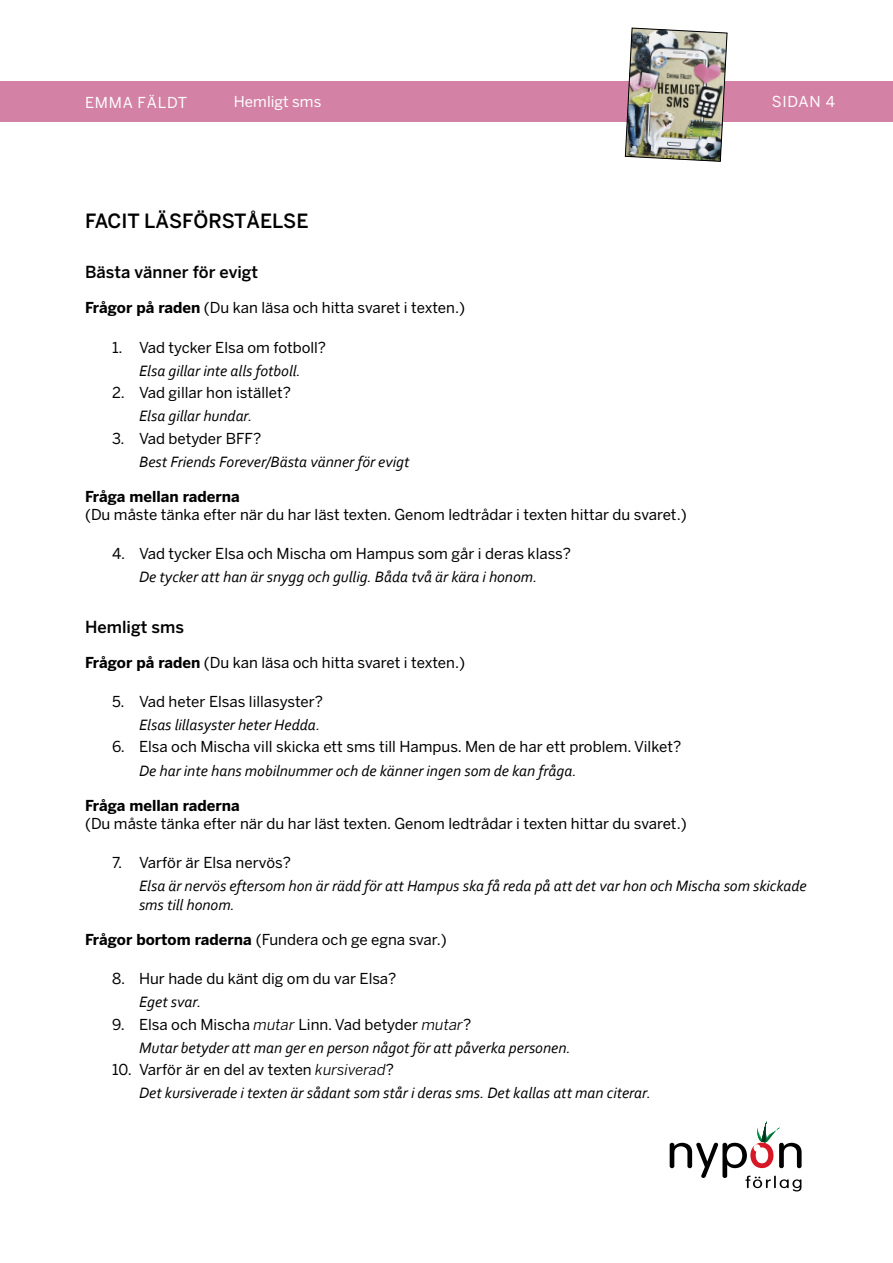
<style>
.page{position:relative;width:893px;height:1263px;background:#fff}
.page>*{position:absolute;margin:0;border:0;box-sizing:border-box;transform-origin:0 0}
.t1{font:500 19.5px "Benton Sans";color:#000}
.t2{font:500 16.5px "Benton Sans";color:#000}
.t3{font:italic 15.75px/18.9px "Corbel";color:#000}
.t4{font:15px "Benton Sans";color:#000}
.t5{font:700 15px "Benton Sans";color:#000}
.t6{font:15px "Benton Sans";letter-spacing:.01em;color:#fff}
.t7{font:15px "Benton Sans";letter-spacing:.05em;color:#fff}
.s1{font-weight:700}
.s2{font-style:italic}
</style>
<div class="page">
<div style="left:0;top:81px;width:893px;height:40px;background:#d381a5"></div>
<svg style="left:670px;top:1121px;width:132px;height:70px"></svg>
<img style="left:625px;top:28px;width:103px;height:134px">
<p class="t7" style="left:85px;top:94px;width:104px">EMMA FÄLDT</p>
<p class="t6" style="left:234px;top:93px;width:89px">Hemligt sms</p>
<p class="t6" style="left:772px;top:93px;width:65px">SIDAN 4</p>
<h1 class="t1" style="left:85px;top:210px;width:225px">FACIT LÄSFÖRSTÅELSE</h1>
<p class="t2" style="left:85px;top:263px;width:175px">Bästa vänner för evigt</p>
<p class="t4" style="left:85px;top:299px;width:382px"><span class="s1">Frågor på raden</span> (Du kan läsa och hitta svaret i texten.)</p>
<p class="t4" style="left:112px;top:339px;width:216px">1. Vad tycker Elsa om fotboll?</p>
<p class="t3" style="left:139px;top:361px;width:163px">Elsa gillar inte alls fotboll.</p>
<p class="t4" style="left:112px;top:384px;width:181px">2. Vad gillar hon istället?</p>
<p class="t3" style="left:139px;top:406px;width:115px">Elsa gillar hundar.</p>
<p class="t4" style="left:112px;top:429px;width:151px">3. Vad betyder BFF?</p>
<p class="t3" style="left:139px;top:452px;width:272px">Best Friends Forever/Bästa vänner för evigt</p>
<p class="t5" style="left:85px;top:488px;width:156px">Fråga mellan raderna</p>
<p class="t4" style="left:85px;top:506px;width:603px">(Du måste tänka efter när du har läst texten. Genom ledtrådar i texten hittar du svaret.)</p>
<p class="t4" style="left:112px;top:545px;width:461px">4. Vad tycker Elsa och Mischa om Hampus som går i deras klass?</p>
<p class="t3" style="left:139px;top:567px;width:400px">De tycker att han är snygg och gullig. Båda två är kära i honom.</p>
<p class="t2" style="left:85px;top:617px;width:100px">Hemligt sms</p>
<p class="t4" style="left:85px;top:653px;width:382px"><span class="s1">Frågor på raden</span> (Du kan läsa och hitta svaret i texten.)</p>
<p class="t4" style="left:112px;top:693px;width:213px">5. Vad heter Elsas lillasyster?</p>
<p class="t3" style="left:139px;top:715px;width:183px">Elsas lillasyster heter Hedda.</p>
<p class="t4" style="left:112px;top:738px;width:571px">6. Elsa och Mischa vill skicka ett sms till Hampus. Men de har ett problem. Vilket?</p>
<p class="t3" style="left:139px;top:760px;width:439px">De har inte hans mobilnummer och de känner ingen som de kan fråga.</p>
<p class="t5" style="left:85px;top:796px;width:156px">Fråga mellan raderna</p>
<p class="t4" style="left:85px;top:814px;width:603px">(Du måste tänka efter när du har läst texten. Genom ledtrådar i texten hittar du svaret.)</p>
<p class="t4" style="left:112px;top:854px;width:181px">7. Varför är Elsa nervös?</p>
<p class="t3" style="left:139px;top:876px;width:669px">Elsa är nervös eftersom hon är rädd för att Hampus ska få reda på att det var hon och Mischa som skickade sms till honom.</p>
<p class="t4" style="left:85px;top:931px;width:363px"><span class="s1">Frågor bortom raderna</span> (Fundera och ge egna svar.)</p>
<p class="t4" style="left:112px;top:970px;width:286px">8. Hur hade du känt dig om du var Elsa?</p>
<p class="t3" style="left:139px;top:992px;width:64px">Eget svar.</p>
<p class="t4" style="left:112px;top:1015px;width:361px">9. Elsa och Mischa <span class="s2">mutar</span> Linn. Vad betyder <span class="s2">mutar</span>?</p>
<p class="t3" style="left:139px;top:1038px;width:433px">Mutar betyder att man ger en person något för att påverka personen.</p>
<p class="t4" style="left:112px;top:1061px;width:283px">10. Varför är en del av texten <span class="s2">kursiverad</span>?</p>
<p class="t3" style="left:139px;top:1083px;width:513px">Det kursiverade i texten är sådant som står i deras sms. Det kallas att man citerar.</p>
</div>
